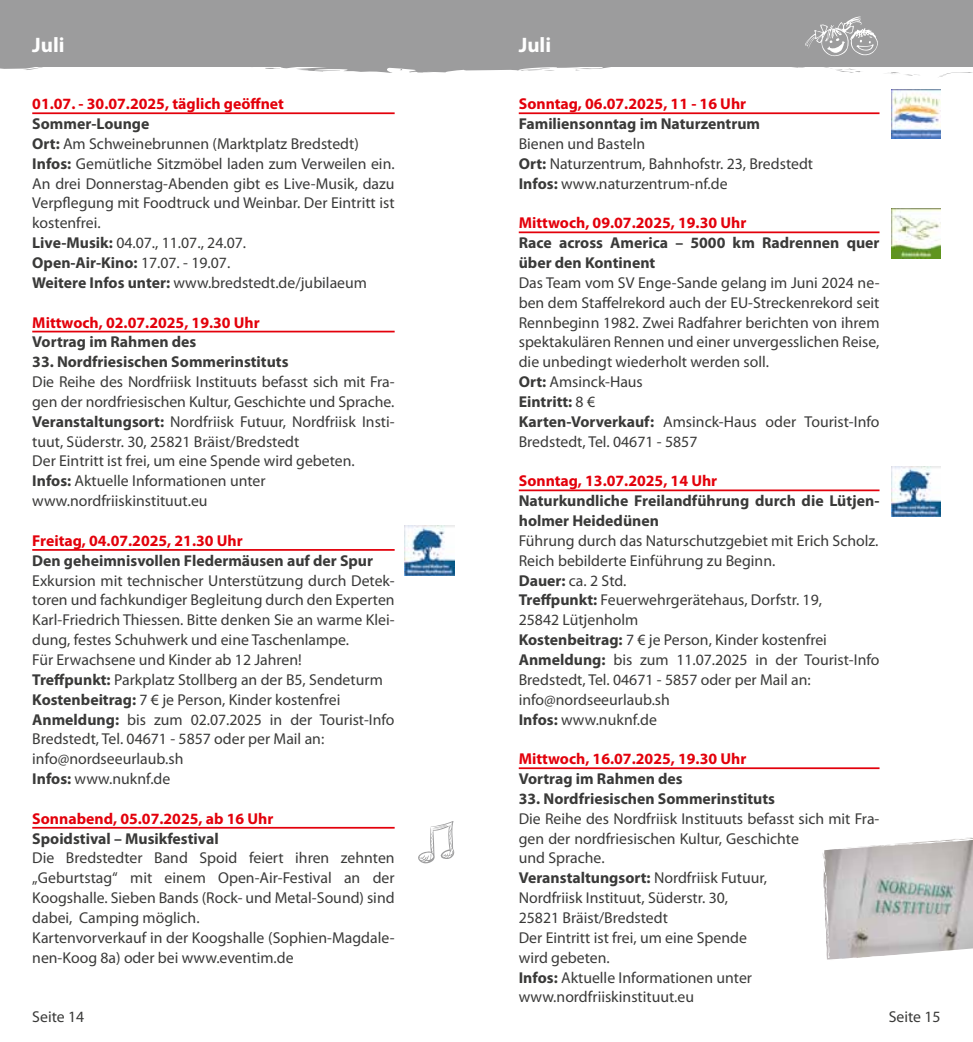
<style>
.page{position:relative;width:973px;height:1042px;background:#fff}
.page>*{position:absolute;margin:0;border:0;box-sizing:border-box;transform-origin:0 0}
.t1{font:700 21px "Myriad Pro";color:#fff}
.t2{font:15.75px/19.8px "Myriad Pro";color:#3a3a39}
.t3{font:700 15.75px/19.8px "Myriad Pro";color:#3a3a39}
.t4{font:700 15.75px "Myriad Pro";color:#e3000b}
.s1{font-weight:700}
</style>
<div class="page">
<div style="left:0;top:0;width:972px;height:67px;background:#9c9c9d"></div>
<svg style="left:939px;top:72px;width:33px;height:5px"></svg>
<hr style="left:32px;top:112px;width:362px;height:2px;background:#e3000b">
<hr style="left:32px;top:331px;width:362px;height:1px;background:#e3000b">
<hr style="left:32px;top:549px;width:362px;height:2px;background:#e3000b">
<hr style="left:32px;top:827px;width:362px;height:1px;background:#e3000b">
<hr style="left:518px;top:112px;width:361px;height:2px;background:#e3000b">
<hr style="left:518px;top:231px;width:361px;height:2px;background:#e3000b">
<hr style="left:518px;top:489px;width:361px;height:2px;background:#e3000b">
<hr style="left:518px;top:767px;width:361px;height:2px;background:#e3000b">
<img style="left:891px;top:466px;width:49px;height:50px">
<img style="left:404px;top:526px;width:50px;height:49px">
<img style="left:891px;top:208px;width:49px;height:50px">
<svg style="left:418px;top:821px;width:36px;height:42px"></svg>
<img style="left:891px;top:89px;width:49px;height:50px">
<svg style="left:0;top:17px;width:920px;height:59px"></svg>
<svg style="left:822px;top:837px;width:151px;height:123px;background:#c6c5c4"></svg>
<h1 class="t1" style="left:32px;top:31px;width:34px">Juli</h1>
<h1 class="t1" style="left:518px;top:31px;width:34px">Juli</h1>
<p class="t4" style="left:32px;top:94px;width:253px">01.07. - 30.07.2025, täglich geöffnet</p>
<p class="t2" style="left:32px;top:114px;width:364px"><span class="s1">Sommer-Lounge<br>Ort:</span> Am Schweinebrunnen (Marktplatz Bredstedt)<br><span class="s1">Infos:</span> Gemütliche Sitzmöbel laden zum Verweilen ein.<br>An drei Donnerstag-Abenden gibt es Live-Musik, dazu Verpflegung mit Foodtruck und Weinbar. Der Eintritt ist kostenfrei.<br><span class="s1">Live-Musik:</span> 04.07., 11.07., 24.07.<br><span class="s1">Open-Air-Kino:</span> 17.07. - 19.07.<br><span class="s1">Weitere Infos unter:</span> www.bredstedt.de/jubilaeum</p>
<p class="t4" style="left:32px;top:312px;width:229px">Mittwoch, 02.07.2025, 19.30 Uhr</p>
<p class="t3" style="left:32px;top:332px;width:165px">Vortrag im Rahmen des</p>
<p class="t3" style="left:32px;top:351px;width:258px">33. Nordfriesischen Sommerinstituts</p>
<p class="t2" style="left:32px;top:372px;width:364px">Die Reihe des Nordfriisk Instituuts befasst sich mit Fra&shy;gen der nordfriesischen Kultur, Geschichte und Sprache.<br><span class="s1">Veranstaltungsort:</span> Nordfriisk Futuur, Nordfriisk Insti&shy;tuut, Süderstr. 30, 25821 Bräist/Bredstedt<br>Der Eintritt ist frei, um eine Spende wird gebeten.<br><span class="s1">Infos:</span> Aktuelle Informationen unter www.nordfriiskinstituut.eu</p>
<p class="t4" style="left:32px;top:530px;width:212px">Freitag, 04.07.2025, 21.30 Uhr</p>
<p class="t3" style="left:32px;top:550px;width:342px">Den geheimnisvollen Fledermäusen auf der Spur</p>
<p class="t2" style="left:32px;top:570px;width:364px">Exkursion mit technischer Unterstützung durch Detek&shy;toren und fachkundiger Begleitung durch den Experten Karl-Friedrich Thiessen. Bitte denken Sie an warme Klei&shy;dung, festes Schuhwerk und eine Taschenlampe.<br>Für Erwachsene und Kinder ab 12 Jahren!<br><span class="s1">Treffpunkt:</span> Parkplatz Stollberg an der B5, Sendeturm <span class="s1">Kostenbeitrag:</span> 7 € je Person, Kinder kostenfrei <span class="s1">Anmeldung:</span> bis zum 02.07.2025 in der Tourist-Info Bredstedt, Tel. 04671 - 5857 oder per Mail an: info@nordseeurlaub.sh<br><span class="s1">Infos:</span> www.nuknf.de</p>
<p class="t4" style="left:32px;top:808px;width:242px">Sonnabend, 05.07.2025, ab 16 Uhr</p>
<p class="t3" style="left:32px;top:828px;width:188px">Spoidstival – Musikfestival</p>
<p class="t2" style="left:32px;top:848px;width:364px">Die Bredstedter Band Spoid feiert ihren zehnten „Geburtstag“ mit einem Open-Air-Festival an der Koogshalle. Sieben Bands (Rock- und Metal-Sound) sind dabei, Camping möglich.<br>Kartenvorverkauf in der Koogshalle (Sophien-Magdale&shy;nen-Koog 8a) oder bei www.eventim.de</p>
<p class="t4" style="left:518px;top:94px;width:229px">Sonntag, 06.07.2025, 11 - 16 Uhr</p>
<p class="t3" style="left:518px;top:113px;width:243px">Familiensonntag im Naturzentrum</p>
<p class="t2" style="left:518px;top:133px;width:296px">Bienen und Basteln<br><span class="s1">Ort:</span> Naturzentrum, Bahnhofstr. 23, Bredstedt<br><span class="s1">Infos:</span> www.naturzentrum-nf.de</p>
<p class="t4" style="left:518px;top:213px;width:229px">Mittwoch, 09.07.2025, 19.30 Uhr</p>
<p class="t3" style="left:518px;top:232px;width:362px">Race across America – 5000 km Radrennen quer über den Kontinent</p>
<p class="t2" style="left:518px;top:272px;width:362px">Das Team vom SV Enge-Sande gelang im Juni 2024 ne&shy;ben dem Staffelrekord auch der EU-Streckenrekord seit Rennbeginn 1982. Zwei Radfahrer berichten von ihrem spektakulären Rennen und einer unvergesslichen Reise, die unbedingt wiederholt werden soll.<br><span class="s1">Ort:</span> Amsinck-Haus<br><span class="s1">Eintritt:</span> 8 €<br><span class="s1">Karten-Vorverkauf:</span> Amsinck-Haus oder Tourist-Info Bredstedt, Tel. 04671 - 5857</p>
<p class="t4" style="left:518px;top:471px;width:200px">Sonntag, 13.07.2025, 14 Uhr</p>
<p class="t3" style="left:518px;top:490px;width:362px">Naturkundliche Freilandführung durch die Lütjen&shy;holmer Heidedünen</p>
<p class="t2" style="left:518px;top:530px;width:362px">Führung durch das Naturschutzgebiet mit Erich Scholz.<br>Reich bebilderte Einführung zu Beginn.<br><span class="s1">Dauer:</span> ca. 2 Std.<br><span class="s1">Treffpunkt:</span> Feuerwehrgerätehaus, Dorfstr. 19,<br>25842 Lütjenholm<br><span class="s1">Kostenbeitrag:</span> 7 € je Person, Kinder kostenfrei <span class="s1">Anmeldung:</span> bis zum 11.07.2025 in der Tourist-Info Bredstedt, Tel. 04671 - 5857 oder per Mail an: info@nordseeurlaub.sh<br><span class="s1">Infos:</span> www.nuknf.de</p>
<p class="t4" style="left:518px;top:748px;width:229px">Mittwoch, 16.07.2025, 19.30 Uhr</p>
<p class="t3" style="left:518px;top:768px;width:165px">Vortrag im Rahmen des</p>
<p class="t3" style="left:518px;top:788px;width:258px">33. Nordfriesischen Sommerinstituts</p>
<p class="t2" style="left:518px;top:808px;width:362px">Die Reihe des Nordfriisk Instituuts befasst sich mit Fra&shy;gen der nordfriesischen Kultur, Geschichte<br>und Sprache.<br><span class="s1">Veranstaltungsort:</span> Nordfriisk Futuur,<br>Nordfriisk Instituut, Süderstr. 30,<br>25821 Bräist/Bredstedt<br>Der Eintritt ist frei, um eine Spende<br>wird gebeten.<br><span class="s1">Infos:</span> Aktuelle Informationen unter www.nordfriiskinstituut.eu</p>
<p class="t2" style="left:32px;top:1006px;width:53px">Seite 14</p>
<p class="t2" style="left:888px;top:1006px;width:53px">Seite 15</p>
</div>
